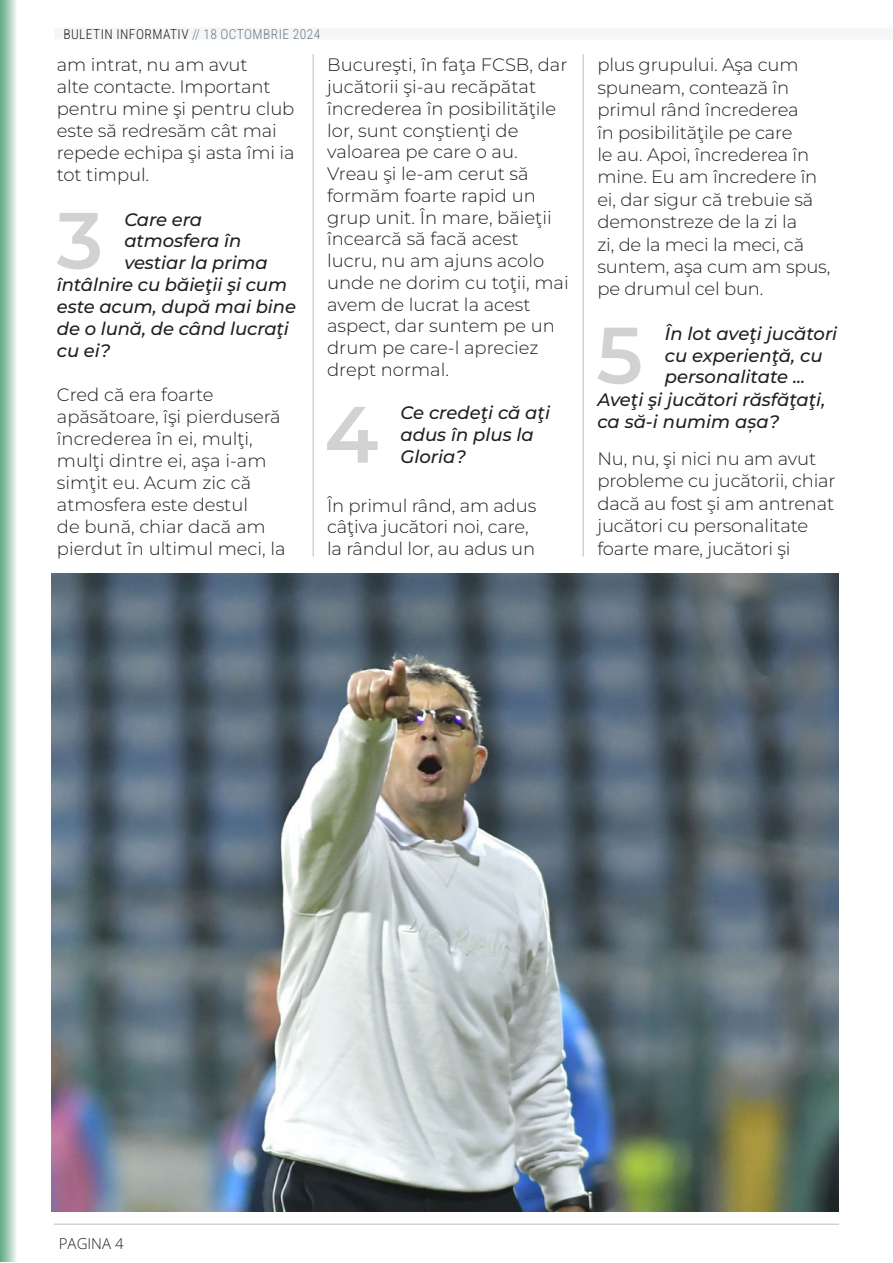
<style>
.page{position:relative;width:893px;height:1263px;background:#fff}
.page>*{position:absolute;margin:0;border:0;box-sizing:border-box;transform-origin:0 0}
.t1{font:600 79.65px "Montserrat";color:#d1d2d4}
.t2{font:300 18px/21.8px "Montserrat";letter-spacing:-.01em;color:#231f20}
.t3{font:italic 500 18px/21.6px "Montserrat";letter-spacing:-.005em;color:#231f20}
.t4{font:300 15px "Open Sans";color:#231f20}
.t5{font:300 13.5px "Roboto Condensed";letter-spacing:.035em;color:#231f20}
.s1{color:#6c7d86}
</style>
<div class="page">
<div style="left:54px;top:28px;width:839px;height:12px;background:#f5f6f7"></div>
<svg style="left:0;top:0;width:16px;height:1262px;background:#a4ccb8"></svg>
<hr style="left:54px;top:1224px;width:785px;height:1px;background:#231f20">
<img style="left:52px;top:574px;width:787px;height:638px">
<hr style="left:313px;top:54px;width:1px;height:502px;background:#231f20">
<hr style="left:583px;top:54px;width:1px;height:502px;background:#231f20">
<p class="t5" style="left:63px;top:24px;width:259px">BULETIN INFORMATIV <span class="s1">// 18 OCTOMBRIE 2024</span></p>
<p class="t2" style="left:57px;top:53px;width:239px">am intrat, nu am avut<br>alte contacte. Important pentru mine şi pentru club este să redresăm cât mai repede echipa şi asta îmi ia tot timpul.</p>
<p class="t1" style="left:57px;top:184px;width:48px">3</p>
<p class="t3" style="left:124px;top:208px;width:79px">Care era</p>
<p class="t3" style="left:124px;top:229px;width:118px">atmosfera în</p>
<p class="t3" style="left:124px;top:251px;width:145px">vestiar la prima</p>
<p class="t3" style="left:57px;top:273px;width:232px">întâlnire cu băieţii şi cum</p>
<p class="t3" style="left:57px;top:295px;width:241px">este acum, după mai bine</p>
<p class="t3" style="left:57px;top:317px;width:234px">de o lună, de când lucraţi</p>
<p class="t3" style="left:57px;top:339px;width:55px">cu ei?</p>
<p class="t2" style="left:57px;top:383px;width:230px">Cred că era foarte apăsătoare, îşi pierduseră încrederea în ei, mulţi, mulţi dintre ei, aşa i-am simţit eu. Acum zic că atmosfera este destul<br>de bună, chiar dacă am pierdut în ultimul meci, la</p>
<p class="t2" style="left:327px;top:54px;width:243px">Bucureşti, în faţa FCSB, dar jucătorii şi-au recăpătat încrederea în posibilităţile lor, sunt conştienţi de valoarea pe care o au.<br>Vreau şi le-am cerut să formăm foarte rapid un grup unit. În mare, băieţii încearcă să facă acest lucru, nu am ajuns acolo unde ne dorim cu toţii, mai avem de lucrat la acest aspect, dar suntem pe un drum pe care-l apreciez drept normal.</p>
<p class="t1" style="left:324px;top:378px;width:56px">4</p>
<p class="t3" style="left:401px;top:402px;width:151px">Ce credeţi că aţi adus în plus la<br>Gloria?</p>
<p class="t2" style="left:327px;top:494px;width:211px">În primul rând, am adus câţiva jucători noi, care, la rândul lor, au adus un</p>
<p class="t2" style="left:597px;top:53px;width:234px;line-height:22.4px">plus grupului. Aşa cum spuneam, contează în primul rând încrederea<br>în posibilităţile pe care<br>le au. Apoi, încrederea în mine. Eu am încredere în ei, dar sigur că trebuie să demonstreze de la zi la<br>zi, de la meci la meci, că suntem, aşa cum am spus, pe drumul cel bun.</p>
<p class="t1" style="left:596px;top:299px;width:48px">5</p>
<p class="t3" style="left:665px;top:322px;width:174px">În lot aveţi jucători</p>
<p class="t3" style="left:665px;top:344px;width:159px">cu experienţă, cu</p>
<p class="t3" style="left:665px;top:366px;width:142px">personalitate ...</p>
<p class="t3" style="left:597px;top:388px;width:229px">Aveţi şi jucători răsfăţaţi,</p>
<p class="t3" style="left:597px;top:410px;width:183px">ca să-i numim așa?</p>
<p class="t2" style="left:597px;top:447px;width:240px;line-height:22.4px">Nu, nu, şi nici nu am avut probleme cu jucătorii, chiar dacă au fost şi am antrenat jucători cu personalitate foarte mare, jucători şi</p>
<p class="t4" style="left:59px;top:1233px;width:66px">PAGINA 4</p>
</div>
